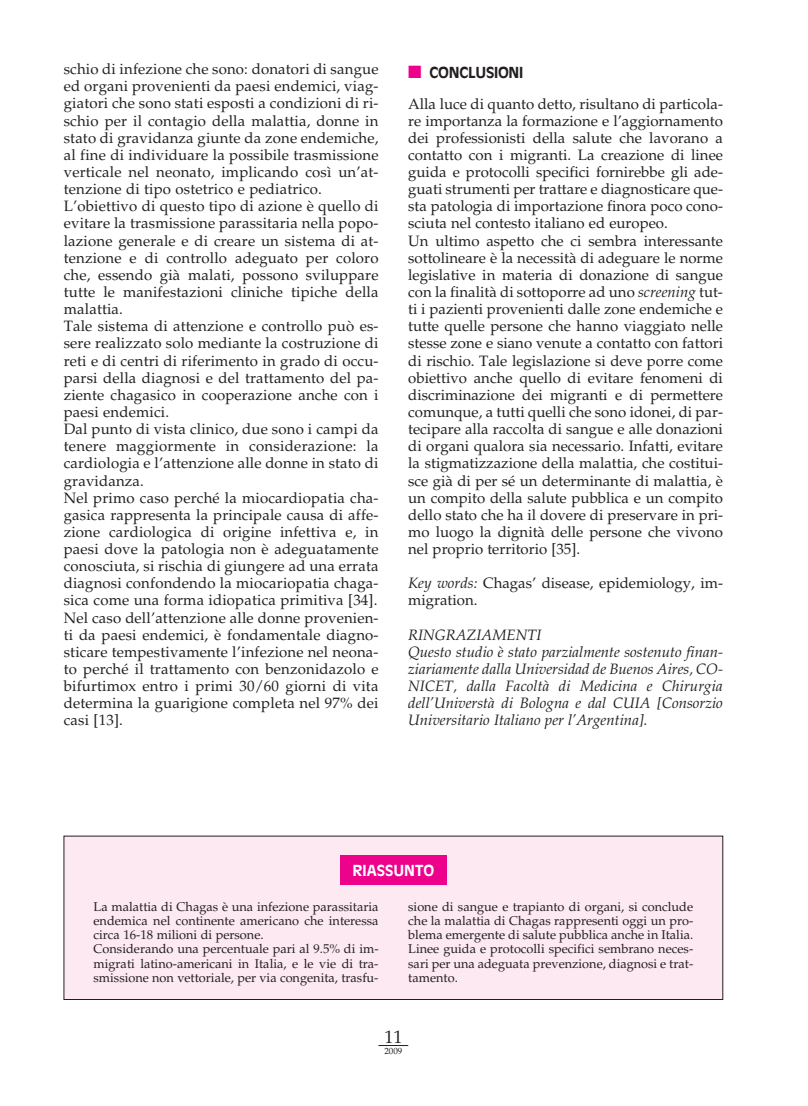
<style>
.page{position:relative;width:808px;height:1106px;background:#fff}
.page>*{position:absolute;margin:0;border:0;box-sizing:border-box;transform-origin:0 0}
.t1{font:18px "Palatino";color:#231f20}
.t2{font:15px/17.1px "Palatino";letter-spacing:.01em;color:#231f20}
.t3{font:italic 15px/17.1px "Palatino";color:#231f20}
.t4{font:700 15px "Antique Olive";letter-spacing:-.02em;color:#231f20}
.t5{font:700 15px "Antique Olive";color:#fff}
.t6{font:12.75px/14.2px "Palatino";color:#231f20}
.t7{font:9px "Palatino";color:#231f20}
.s1{color:#ed028c}
.s2{font-style:italic}
</style>
<div class="page">
<hr style="left:378px;top:1045px;width:30px;height:1px;background:#231f20">
<div style="left:64px;top:836px;width:659px;height:163px;background:#fce9f1"></div>
<div style="left:340px;top:855px;width:107px;height:30px;background:#ed028c"></div>
<p class="t2" style="left:64px;top:62px;width:316px">schio di infezione che sono: donatori di sangue ed organi provenienti da paesi endemici, viag&shy;giatori che sono stati esposti a condizioni di ri&shy;schio per il contagio della malattia, donne in stato di gravidanza giunte da zone endemiche, al fine di individuare la possibile trasmissione verticale nel neonato, implicando così un’at&shy;tenzione di tipo ostetrico e pediatrico.<br>L’obiettivo di questo tipo di azione è quello di evitare la trasmissione parassitaria nella popo&shy;lazione generale e di creare un sistema di at&shy;tenzione e di controllo adeguato per coloro che, essendo già malati, possono sviluppare tutte le manifestazioni cliniche tipiche della malattia.<br>Tale sistema di attenzione e controllo può es&shy;sere realizzato solo mediante la costruzione di reti e di centri di riferimento in grado di occu&shy;parsi della diagnosi e del trattamento del pa&shy;ziente chagasico in cooperazione anche con i paesi endemici.<br>Dal punto di vista clinico, due sono i campi da tenere maggiormente in considerazione: la cardiologia e l’attenzione alle donne in stato di gravidanza.<br>Nel primo caso perché la miocardiopatia cha&shy;gasica rappresenta la principale causa di affe&shy;zione cardiologica di origine infettiva e, in paesi dove la patologia non è adeguatamente conosciuta, si rischia di giungere ad una errata diagnosi confondendo la miocariopatia chaga&shy;sica come una forma idiopatica primitiva [34].<br>Nel caso dell’attenzione alle donne provenien&shy;ti da paesi endemici, è fondamentale diagno&shy;sticare tempestivamente l’infezione nel neona&shy;to perché il trattamento con benzonidazolo e bifurtimox entro i primi 30/60 giorni di vita determina la guarigione completa nel 97% dei casi [13].</p>
<p class="t4" style="left:408px;top:67px;width:117px"><span class="s1">■</span> CONCLUSIONI</p>
<p class="t2" style="left:408px;top:97px;width:316px">Alla luce di quanto detto, risultano di particola&shy;re importanza la formazione e l’aggiornamento dei professionisti della salute che lavorano a contatto con i migranti. La creazione di linee guida e protocolli specifici fornirebbe gli ade&shy;guati strumenti per trattare e diagnosticare que&shy;sta patologia di importazione finora poco cono&shy;sciuta nel contesto italiano ed europeo.<br>Un ultimo aspetto che ci sembra interessante sottolineare è la necessità di adeguare le norme legislative in materia di donazione di sangue con la finalità di sottoporre ad uno <span class="s2">screening</span> tut&shy;ti i pazienti provenienti dalle zone endemiche e tutte quelle persone che hanno viaggiato nelle stesse zone e siano venute a contatto con fattori di rischio. Tale legislazione si deve porre come obiettivo anche quello di evitare fenomeni di discriminazione dei migranti e di permettere comunque, a tutti quelli che sono idonei, di par&shy;tecipare alla raccolta di sangue e alle donazioni di organi qualora sia necessario. Infatti, evitare la stigmatizzazione della malattia, che costitui&shy;sce già di per sé un determinante di malattia, è un compito della salute pubblica e un compito dello stato che ha il dovere di preservare in pri&shy;mo luogo la dignità delle persone che vivono nel proprio territorio [35].</p>
<p class="t2" style="left:408px;top:576px;width:316px"><span class="s2">Key words:</span> Chagas’ disease, epidemiology, im&shy;migration.</p>
<p class="t3" style="left:408px;top:628px;width:316px">RINGRAZIAMENTI<br>Questo studio è stato parzialmente sostenuto finan&shy;ziariamente dalla Universidad de Buenos Aires, CO-NICET, dalla Facoltà di Medicina e Chirurgia dell’Universtà di Bologna e dal CUIA [Consorzio Universitario Italiano per l’Argentina].</p>
<p class="t5" style="left:352px;top:864px;width:83px">RIASSUNTO</p>
<p class="t6" style="left:94px;top:900px;width:287px">La malattia di Chagas è una infezione parassitaria endemica nel continente americano che interessa circa 16-18 milioni di persone.<br>Considerando una percentuale pari al 9.5% di im&shy;migrati latino-americani in Italia, e le vie di tra&shy;smissione non vettoriale, per via congenita, trasfu-</p>
<p class="t6" style="left:408px;top:900px;width:287px;text-align:justify">sione di sangue e trapianto di organi, si conclude che la malattia di Chagas rappresenti oggi un pro&shy;blema emergente di salute pubblica anche in Italia.<br>Linee guida e protocolli specifici sembrano neces&shy;sari per una adeguata prevenzione, diagnosi e trat&shy;tamento.</p>
<p class="t1" style="left:384px;top:1030px;width:19px">11</p>
<p class="t7" style="left:384px;top:1047px;width:19px">2009</p>
</div>
